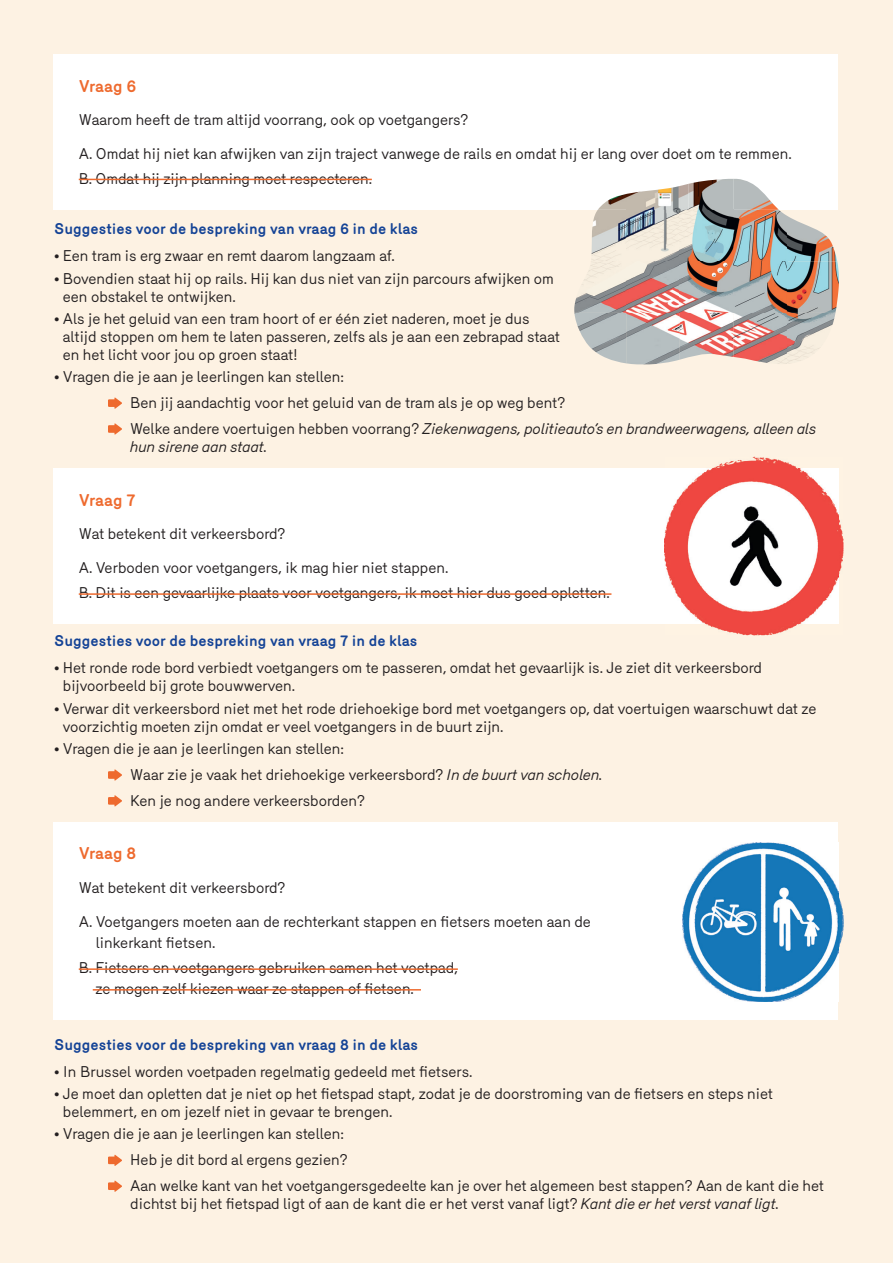
<style>
.page{position:relative;width:893px;height:1263px;background:#fdf2e3}
.page>*{position:absolute;margin:0;border:0;box-sizing:border-box;transform-origin:0 0}
.t1{font:700 16.5px "Mercury";letter-spacing:-.015em;color:#ee6a2e}
.t2{font:15px/18px "Mercury";color:#231f20}
.t3{font:700 15px "Mercury";color:#144396}
.t4{font:italic 15px "Mercury";color:#231f20}
.s1{font-style:italic}
</style>
<div class="page">
<div style="left:53px;top:54px;width:785px;height:156px;background:#fff"></div>
<div style="left:53px;top:468px;width:785px;height:156px;background:#fff"></div>
<div style="left:53px;top:822px;width:785px;height:197px;background:#fff"></div>
<img style="left:706px;top:457px;width:137px;height:178px">
<img style="left:664px;top:468px;width:174px;height:156px">
<img style="left:683px;top:843px;width:160px;height:159px">
<hr style="left:79px;top:179px;width:293px;height:1px;background:#ee6a2e">
<hr style="left:79px;top:593px;width:532px;height:2px;background:#ee6a2e">
<hr style="left:79px;top:968px;width:379px;height:2px;background:#ee6a2e">
<hr style="left:93px;top:989px;width:328px;height:1px;background:#ee6a2e">
<svg style="left:108px;top:397px;width:14px;height:12px"></svg>
<svg style="left:108px;top:423px;width:14px;height:12px"></svg>
<svg style="left:108px;top:769px;width:14px;height:12px"></svg>
<svg style="left:108px;top:795px;width:14px;height:12px"></svg>
<svg style="left:108px;top:1154px;width:14px;height:12px"></svg>
<svg style="left:108px;top:1180px;width:14px;height:12px"></svg>
<img style="left:591px;top:210px;width:196px;height:51px">
<img style="left:787px;top:216px;width:50px;height:45px">
<img style="left:574px;top:261px;width:265px;height:52px">
<img style="left:574px;top:313px;width:106px;height:51px">
<img style="left:680px;top:313px;width:53px;height:47px">
<img style="left:733px;top:313px;width:102px;height:51px">
<img style="left:598px;top:191px;width:45px;height:19px">
<img style="left:643px;top:184px;width:45px;height:26px">
<img style="left:688px;top:179px;width:91px;height:31px">
<p class="t1" style="left:79px;top:76px;width:59px">Vraag 6</p>
<p class="t2" style="left:79px;top:111px;width:391px">Waarom heeft de tram altijd voorrang, ook op voetgangers?</p>
<p class="t2" style="left:79px;top:141px;width:714px;line-height:25.2px">A. Omdat hij niet kan afwijken van zijn traject vanwege de rails en omdat hij er lang over doet om te remmen.<br>B. Omdat hij zijn planning moet respecteren.</p>
<p class="t3" style="left:54px;top:220px;width:365px">Suggesties voor de bespreking van vraag 6 in de klas</p>
<p class="t2" style="left:54px;top:247px;width:342px">• Een tram is erg zwaar en remt daarom langzaam af.</p>
<p class="t2" style="left:63px;top:269px;width:493px;text-indent:-9px">• Bovendien staat hij op rails. Hij kan dus niet van zijn parcours afwijken om een obstakel te ontwijken.</p>
<p class="t2" style="left:63px;top:309px;width:499px;text-indent:-9px">• Als je het geluid van een tram hoort of er één ziet naderen, moet je dus altijd stoppen om hem te laten passeren, zelfs als je aan een zebrapad staat en het licht voor jou op groen staat!</p>
<p class="t2" style="left:130px;top:364px;width:688px;line-height:25.8px;text-indent:-76px">• Vragen die je aan je leerlingen kan stellen:<br>Ben jij aandachtig voor het geluid van de tram als je op weg bent?<br>Welke andere voertuigen hebben voorrang? <span class="s1">Ziekenwagens, politieauto’s en brandweerwagens, alleen als</span></p>
<p class="t4" style="left:130px;top:438px;width:139px">hun sirene aan staat.</p>
<p class="t1" style="left:79px;top:490px;width:58px">Vraag 7</p>
<p class="t2" style="left:79px;top:525px;width:208px">Wat betekent dit verkeersbord?</p>
<p class="t2" style="left:79px;top:555px;width:532px;line-height:25.2px">A. Verboden voor voetgangers, ik mag hier niet stappen.<br>B. Dit is een gevaarlijke plaats voor voetgangers, ik moet hier dus goed opletten.</p>
<p class="t3" style="left:54px;top:632px;width:365px">Suggesties voor de bespreking van vraag 7 in de klas</p>
<p class="t2" style="left:63px;top:659px;width:701px;text-indent:-9px">• Het ronde rode bord verbiedt voetgangers om te passeren, omdat het gevaarlijk is. Je ziet dit verkeersbord bijvoorbeeld bij grote bouwwerven.</p>
<p class="t2" style="left:63px;top:699px;width:755px;text-indent:-9px">• Verwar dit verkeersbord niet met het rode driehoekige bord met voetgangers op, dat voertuigen waarschuwt dat ze voorzichtig moeten zijn omdat er veel voetgangers in de buurt zijn.</p>
<p class="t2" style="left:130px;top:735px;width:474px;line-height:25.8px;text-indent:-76px">• Vragen die je aan je leerlingen kan stellen:<br>Waar zie je vaak het driehoekige verkeersbord? <span class="s1">In de buurt van scholen.<br></span>Ken je nog andere verkeersborden?</p>
<p class="t1" style="left:79px;top:844px;width:59px">Vraag 8</p>
<p class="t2" style="left:79px;top:879px;width:208px">Wat betekent dit verkeersbord?</p>
<p class="t2" style="left:96px;top:911px;width:496px;line-height:21px;text-indent:-17px">A. Voetgangers moeten aan de rechterkant stappen en fietsers moeten aan de linkerkant fietsen.</p>
<p class="t2" style="left:96px;top:957px;width:364px;line-height:21px;text-indent:-17px">B. Fietsers en voetgangers gebruiken samen het voetpad, ze mogen zelf kiezen waar ze stappen of fietsen.</p>
<p class="t3" style="left:54px;top:1035px;width:365px">Suggesties voor de bespreking van vraag 8 in de klas</p>
<p class="t2" style="left:54px;top:1062px;width:420px">• In Brussel worden voetpaden regelmatig gedeeld met fietsers.</p>
<p class="t2" style="left:63px;top:1084px;width:712px;text-indent:-9px">• Je moet dan opletten dat je niet op het fietspad stapt, zodat je de doorstroming van de fietsers en steps niet belemmert, en om jezelf niet in gevaar te brengen.</p>
<p class="t2" style="left:130px;top:1121px;width:695px;line-height:25.8px;text-indent:-76px">• Vragen die je aan je leerlingen kan stellen:<br>Heb je dit bord al ergens gezien?<br>Aan welke kant van het voetgangersgedeelte kan je over het algemeen best stappen? Aan de kant die het</p>
<p class="t2" style="left:130px;top:1194px;width:651px">dichtst bij het fietspad ligt of aan de kant die er het verst vanaf ligt? <span class="s1">Kant die er het verst vanaf ligt.</span></p>
</div>
